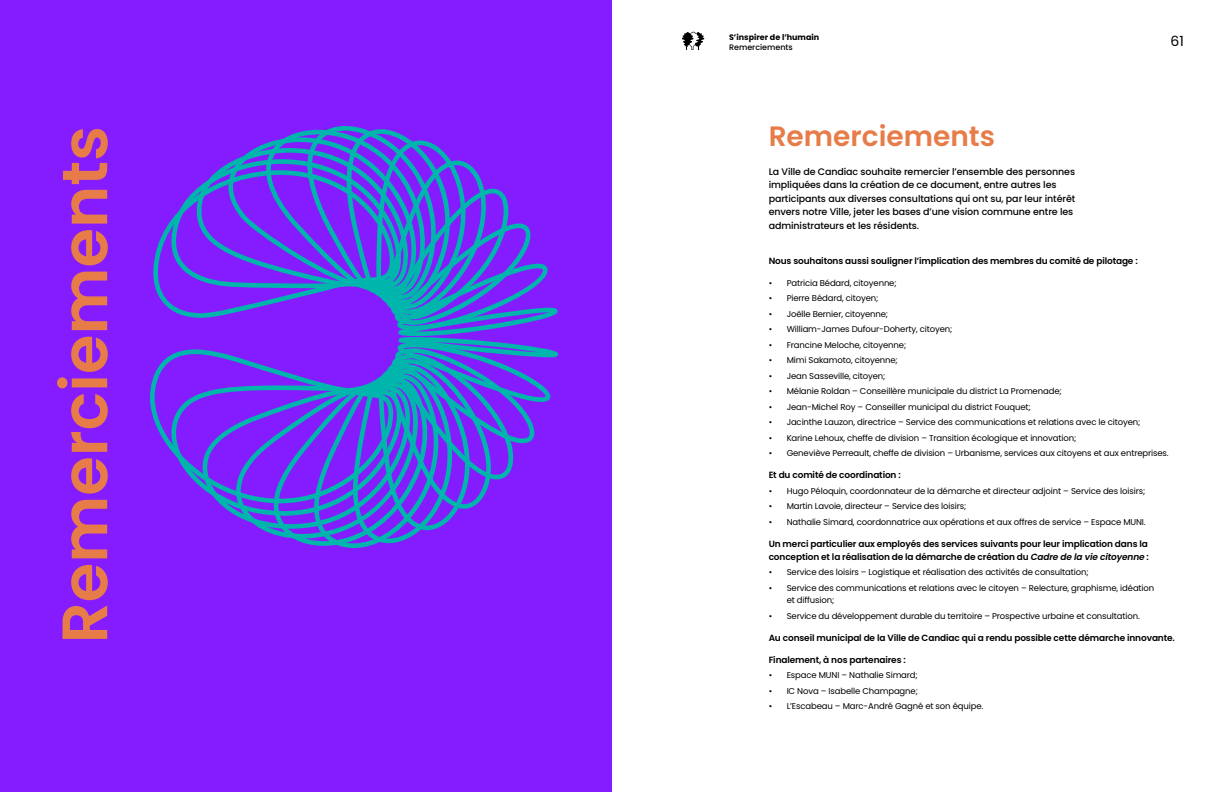
<style>
.page{position:relative;width:1224px;height:792px;background:#fff}
.page>*{position:absolute;margin:0;border:0;box-sizing:border-box;transform-origin:0 0}
.t1{font:600 64px "Poppins";color:#e77c48}
.t2{font:600 28px "Poppins";color:#e77c48}
.t3{font:14px "Poppins";color:#000}
.t4{font:500 9.5px/13.5px "Poppins";letter-spacing:-.01em;color:#000}
.t5{font:600 9px/13px "Poppins";letter-spacing:-.015em;color:#000}
.t6{font:8.5px/12.5px "Poppins";letter-spacing:-.015em;color:#000}
.t7{font:700 8px "Poppins";color:#000}
.t8{font:500 8px "Poppins";color:#000}
.s1{font-style:italic}
</style>
<div class="page">
<svg style="left:682px;top:32px;width:22px;height:18px"></svg>
<div style="left:0;top:0;width:612px;height:792px;background:#841cff"></div>
<svg style="left:150px;top:126px;width:408px;height:422px"></svg>
<h1 class="t1" style="left:48px;top:643px;width:519px;rotate:-90deg">Remerciements</h1>
<p class="t7" style="left:729px;top:33px;width:92px">S’inspirer de l’humain</p>
<p class="t8" style="left:729px;top:43px;width:65px">Remerciements</p>
<h3 class="t3" style="left:1171px;top:33px;width:15px">61</h3>
<h2 class="t2" style="left:769px;top:120px;width:228px">Remerciements</h2>
<p class="t4" style="left:769px;top:165px;width:308px">La Ville de Candiac souhaite remercier l’ensemble des personnes impliquées dans la création de ce document, entre autres les participants aux diverses consultations qui ont su, par leur intérêt envers notre Ville, jeter les bases d’une vision commune entre les administrateurs et les résidents.</p>
<p class="t5" style="left:769px;top:255px;width:371px">Nous souhaitons aussi souligner l’implication des membres du comité de pilotage :</p>
<p class="t6" style="left:769px;top:277px;width:130px">• Patricia Bédard, citoyenne;</p>
<p class="t6" style="left:769px;top:292px;width:111px">• Pierre Bédard, citoyen;</p>
<p class="t6" style="left:769px;top:308px;width:121px">• Joëlle Bernier, citoyenne;</p>
<p class="t6" style="left:769px;top:323px;width:185px">• William-James Dufour-Doherty, citoyen;</p>
<p class="t6" style="left:769px;top:339px;width:139px">• Francine Meloche, citoyenne;</p>
<p class="t6" style="left:769px;top:354px;width:131px">• Mimi Sakamoto, citoyenne;</p>
<p class="t6" style="left:769px;top:370px;width:118px">• Jean Sasseville, citoyen;</p>
<p class="t6" style="left:769px;top:385px;width:295px">• Mélanie Roldan – Conseillère municipale du district La Promenade;</p>
<p class="t6" style="left:769px;top:401px;width:264px">• Jean-Michel Roy – Conseiller municipal du district Fouquet;</p>
<p class="t6" style="left:769px;top:416px;width:373px">• Jacinthe Lauzon, directrice – Service des communications et relations avec le citoyen;</p>
<p class="t6" style="left:769px;top:432px;width:309px">• Karine Lehoux, cheffe de division – Transition écologique et innovation;</p>
<p class="t6" style="left:769px;top:447px;width:402px">• Geneviève Perreault, cheffe de division – Urbanisme, services aux citoyens et aux entreprises.</p>
<p class="t5" style="left:769px;top:469px;width:134px">Et du comité de coordination :</p>
<p class="t6" style="left:769px;top:485px;width:378px">• Hugo Péloquin, coordonnateur de la démarche et directeur adjoint – Service des loisirs;</p>
<p class="t6" style="left:769px;top:500px;width:199px">• Martin Lavoie, directeur – Service des loisirs;</p>
<p class="t6" style="left:769px;top:516px;width:379px">• Nathalie Simard, coordonnatrice aux opérations et aux offres de service – Espace MUNI.</p>
<p class="t5" style="left:769px;top:537px;width:382px">Un merci particulier aux employés des services suivants pour leur implication dans la conception et la réalisation de la démarche de création du <span class="s1">Cadre de la vie citoyenne</span> :</p>
<p class="t6" style="left:769px;top:566px;width:321px">• Service des loisirs – Logistique et réalisation des activités de consultation;</p>
<p class="t6" style="left:787px;top:582px;width:369px;text-indent:-18px">• Service des communications et relations avec le citoyen – Relecture, graphisme, idéation et diffusion;</p>
<p class="t6" style="left:769px;top:610px;width:373px">• Service du développement durable du territoire – Prospective urbaine et consultation.</p>
<p class="t5" style="left:769px;top:631px;width:408px">Au conseil municipal de la Ville de Candiac qui a rendu possible cette démarche innovante.</p>
<p class="t5" style="left:769px;top:653px;width:139px">Finalement, à nos partenaires :</p>
<p class="t6" style="left:769px;top:669px;width:151px">• Espace MUNI – Nathalie Simard;</p>
<p class="t6" style="left:769px;top:685px;width:151px">• IC Nova – Isabelle Champagne;</p>
<p class="t6" style="left:769px;top:700px;width:216px">• L’Escabeau – Marc-André Gagné et son équipe.</p>
</div>
